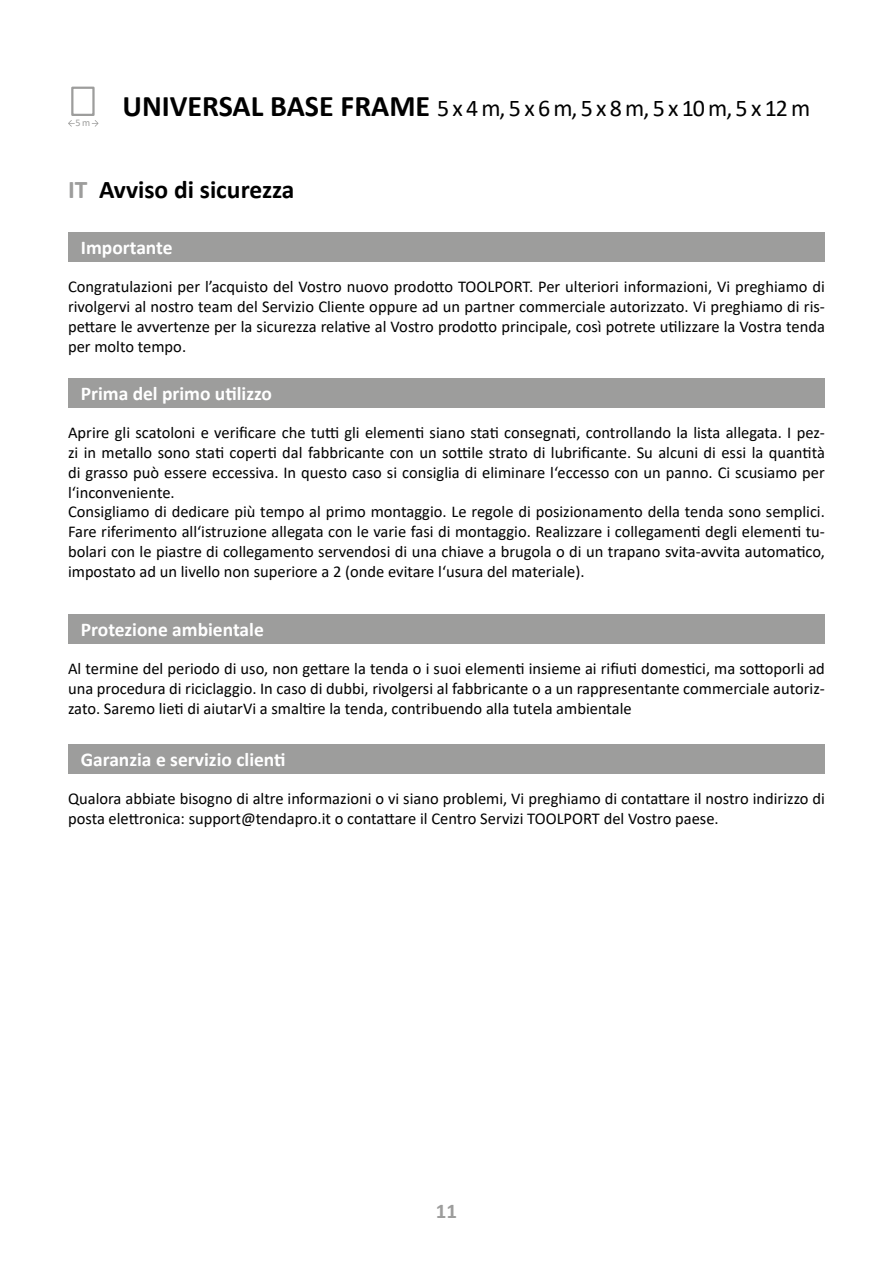
<style>
.page{position:relative;width:893px;height:1263px;background:#fff}
.page>*{position:absolute;margin:0;border:0;box-sizing:border-box;transform-origin:0 0}
.t1{font:700 25.5px "Calibri";color:#000}
.t2{font:24px "Calibri";color:#000}
.t3{font:700 21px "Calibri";color:#9d9d9c}
.t4{font:700 19.5px "Calibri";color:#fff}
.t5{font:16.5px/19.8px "Calibri";color:#000;text-align:justify}
.t6{font:10.2px "Calibri";color:#9d9d9c}
.s1{font-weight:700;font-size:30px}
.s2{color:#9d9d9c}
</style>
<div class="page">
<div style="left:71px;top:87px;width:24px;height:29px;border:2px solid #9d9d9c"></div>
<svg style="left:92px;top:120px;width:6px;height:7px"></svg>
<svg style="left:68px;top:120px;width:7px;height:7px"></svg>
<div style="left:68px;top:232px;width:757px;height:30px;background:#9d9d9c"></div>
<div style="left:68px;top:614px;width:757px;height:30px;background:#9d9d9c"></div>
<div style="left:68px;top:378px;width:757px;height:30px;background:#9d9d9c"></div>
<div style="left:68px;top:744px;width:757px;height:29px;background:#9d9d9c"></div>
<p class="t6" style="left:76px;top:115px;width:16px">5 m</p>
<h2 class="t2" style="left:122px;top:91px;width:689px"><span class="s1">UNIVERSAL BASE FRAME</span> 5 x 4 m, 5 x 6 m, 5 x 8 m, 5 x 10 m, 5 x 12 m</h2>
<h1 class="t1" style="left:68px;top:171px;width:228px"><span class="s2">IT</span> Avviso di sicurezza</h1>
<p class="t4" style="left:81px;top:234px;width:93px">Importante</p>
<p class="t5" style="left:68px;top:277px;width:758px">Congratulazioni per l’acquisto del Vostro nuovo prodotto TOOLPORT. Per ulteriori informazioni, Vi preghiamo di rivolgervi al nostro team del Servizio Cliente oppure ad un partner commerciale autorizzato. Vi preghiamo di ris&shy;pettare le avvertenze per la sicurezza relative al Vostro prodotto principale, così potrete utilizzare la Vostra tenda per molto tempo.</p>
<p class="t4" style="left:81px;top:380px;width:193px">Prima del primo utilizzo</p>
<p class="t5" style="left:68px;top:422px;width:758px;text-align:left">Aprire gli scatoloni e verificare che tutti gli elementi siano stati consegnati, controllando la lista allegata. I pez&shy;zi in metallo sono stati coperti dal fabbricante con un sottile strato di lubrificante. Su alcuni di essi la quantità di grasso può essere eccessiva. In questo caso si consiglia di eliminare l‘eccesso con un panno. Ci scusiamo per l‘inconveniente.<br>Consigliamo di dedicare più tempo al primo montaggio. Le regole di posizionamento della tenda sono semplici.<br>Fare riferimento all‘istruzione allegata con le varie fasi di montaggio. Realizzare i collegamenti degli elementi tu&shy;bolari con le piastre di collegamento servendosi di una chiave a brugola o di un trapano svita-avvita automatico, impostato ad un livello non superiore a 2 (onde evitare l‘usura del materiale).</p>
<p class="t4" style="left:81px;top:616px;width:185px">Protezione ambientale</p>
<p class="t5" style="left:68px;top:658px;width:758px">Al termine del periodo di uso, non gettare la tenda o i suoi elementi insieme ai rifiuti domestici, ma sottoporli ad una procedura di riciclaggio. In caso di dubbi, rivolgersi al fabbricante o a un rappresentante commerciale autoriz&shy;zato. Saremo lieti di aiutarVi a smaltire la tenda, contribuendo alla tutela ambientale</p>
<p class="t4" style="left:81px;top:745px;width:206px">Garanzia e servizio clienti</p>
<p class="t5" style="left:68px;top:788px;width:758px">Qualora abbiate bisogno di altre informazioni o vi siano problemi, Vi preghiamo di contattare il nostro indirizzo di posta elettronica: support@tendapro.it o contattare il Centro Servizi TOOLPORT del Vostro paese.</p>
<p class="t3" style="left:436px;top:1196px;width:23px">11</p>
</div>
